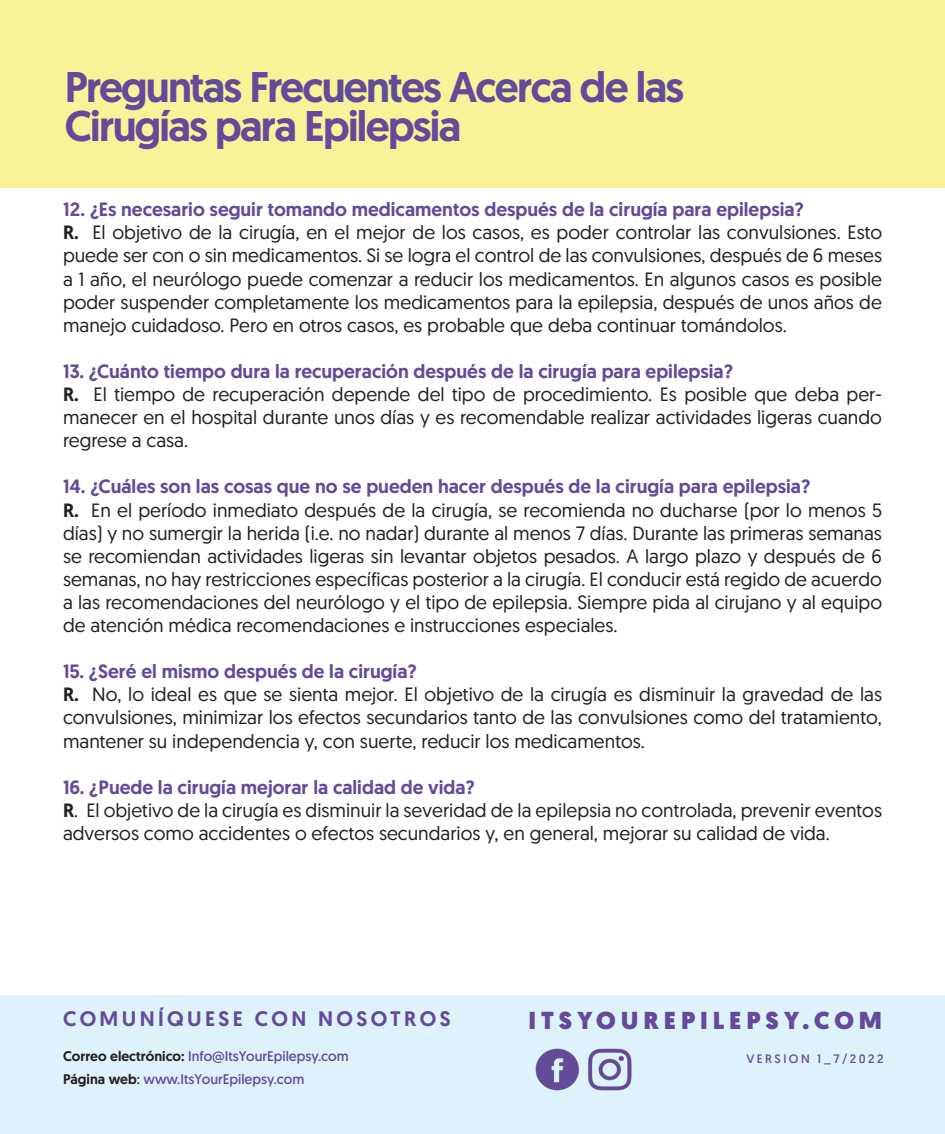
<style>
.page{position:relative;width:945px;height:1134px;background:#fff}
.page>*{position:absolute;margin:0;border:0;box-sizing:border-box;transform-origin:0 0}
.t1{font:500 42.88px "Geomanist";letter-spacing:-.04em;color:#634a9a}
.Page_Title_Header{font:900 24.5px "Geomanist";letter-spacing:.2em;color:#634a9a}
.Title_Heading{font:500 21px "Geomanist";letter-spacing:.16em;color:#634a9a}
.t2{font:19.25px/23.1px "Geomanist";color:#231f20;text-align:justify}
.t3{font:500 19.25px "Geomanist";color:#634a9a}
.Body_Text{font:14px "Geomanist";color:#634a9a}
.Page_Title_Header-2{font:12.25px "Geomanist";letter-spacing:.2em;color:#634a9a}
.s1{font-weight:500}
.s2{font-weight:500;color:#231f20}
.s3{color:#231f20}
</style>
<div class="page">
<div style="left:0;top:995px;width:945px;height:139px;background:#def2fc"></div>
<div style="left:0;top:0;width:945px;height:188px;background:#f8f399"></div>
<img style="left:535px;top:1048px;width:97px;height:43px">
<p class="t1" style="left:65px;top:59px;width:621px">Preguntas Frecuentes Acerca de las</p>
<p class="t1" style="left:65px;top:97px;width:398px">Cirugías para Epilepsia</p>
<p class="t3" style="left:63px;top:197px;width:742px">12. ¿Es necesario seguir tomando medicamentos después de la cirugía para epilepsia?</p>
<p class="t2" style="left:63px;top:220px;width:821px"><span class="s1">R.</span> El objetivo de la cirugía, en el mejor de los casos, es poder controlar las convulsiones. Esto puede ser con o sin medicamentos. Si se logra el control de las convulsiones, después de 6 meses a 1 año, el neurólogo puede comenzar a reducir los medicamentos. En algunos casos es posible poder suspender completamente los medicamentos para la epilepsia, después de unos años de manejo cuidadoso. Pero en otros casos, es probable que deba continuar tomándolos.</p>
<p class="t3" style="left:63px;top:358px;width:672px">13. ¿Cuánto tiempo dura la recuperación después de la cirugía para epilepsia?</p>
<p class="t2" style="left:63px;top:382px;width:820px"><span class="s1">R.</span> El tiempo de recuperación depende del tipo de procedimiento. Es posible que deba per&shy;manecer en el hospital durante unos días y es recomendable realizar actividades ligeras cuando regrese a casa.</p>
<p class="t3" style="left:63px;top:474px;width:749px">14. ¿Cuáles son las cosas que no se pueden hacer después de la cirugía para epilepsia?</p>
<p class="t2" style="left:63px;top:498px;width:821px"><span class="s1">R.</span> En el período inmediato después de la cirugía, se recomienda no ducharse (por lo menos 5 días) y no sumergir la herida (i.e. no nadar) durante al menos 7 días. Durante las primeras semanas se recomiendan actividades ligeras sin levantar objetos pesados. A largo plazo y después de 6 semanas, no hay restricciones específicas posterior a la cirugía. El conducir está regido de acuerdo a las recomendaciones del neurólogo y el tipo de epilepsia. Siempre pida al cirujano y al equipo de atención médica recomendaciones e instrucciones especiales.</p>
<p class="t3" style="left:63px;top:659px;width:355px">15. ¿Seré el mismo después de la cirugía?</p>
<p class="t2" style="left:63px;top:682px;width:821px"><span class="s1">R.</span> No, lo ideal es que se sienta mejor. El objetivo de la cirugía es disminuir la gravedad de las convulsiones, minimizar los efectos secundarios tanto de las convulsiones como del tratamiento, mantener su independencia y, con suerte, reducir los medicamentos.</p>
<p class="t3" style="left:63px;top:774px;width:413px">16. ¿Puede la cirugía mejorar la calidad de vida?</p>
<p class="t2" style="left:63px;top:798px;width:821px"><span class="s1">R</span>. El objetivo de la cirugía es disminuir la severidad de la epilepsia no controlada, prevenir eventos adversos como accidentes o efectos secundarios y, en general, mejorar su calidad de vida.</p>
<p class="Title_Heading" style="left:63px;top:1005px;width:389px">COMUNÍQUESE CON NOSOTROS</p>
<p class="Page_Title_Header" style="left:529px;top:1004px;width:355px">ITSYOUREPILEPSY.COM</p>
<p class="Body_Text" style="left:63px;top:1047px;width:287px"><span class="s2">Correo electrónico:</span> Info@ItsYourEpilepsy.com</p>
<p class="Body_Text" style="left:63px;top:1070px;width:243px"><span class="s2">Página web</span><span class="s3">:</span> www.ItsYourEpilepsy.com</p>
<p class="Page_Title_Header-2" style="left:746px;top:1050px;width:139px">VERSION 1_7/2022</p>
</div>
